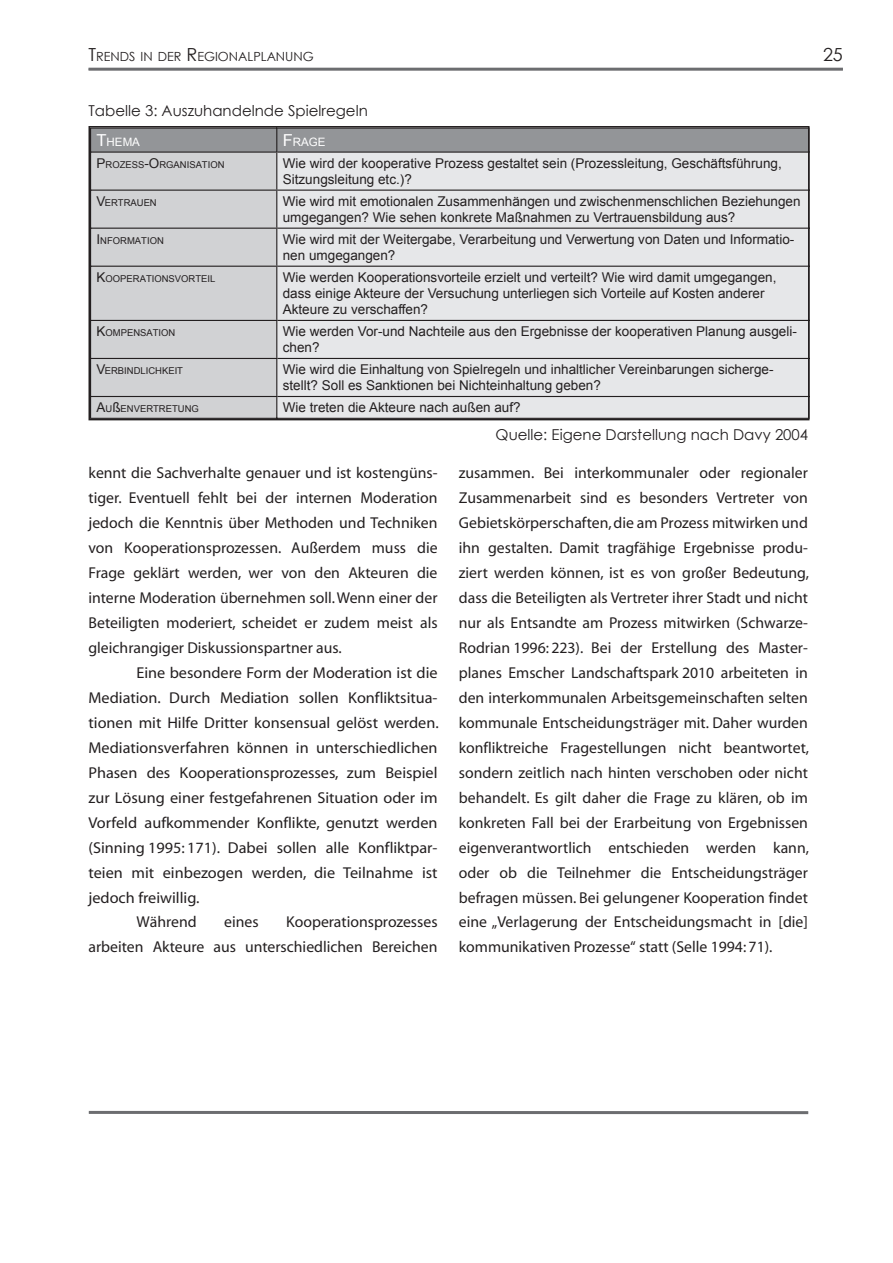
<style>
.page{position:relative;width:893px;height:1263px;background:#fff}
.page>*{position:absolute;margin:0;border:0;box-sizing:border-box;transform-origin:0 0}
.t1{font:18px "Century Gothic";color:#231f20}
.Text{font:15.75px/24.9px "Myriad";color:#231f20;text-align:justify}
.Text-2{font:15px "Century Gothic";color:#231f20}
.t2{font:13.5px/16.2px "Arial";color:#231f20}
.t3{font:12.6px "Century Gothic";color:#231f20}
.t4{font:11.55px "Arial";color:#fff}
.t5{font:9.45px "Arial";color:#231f20}
.s1{font-size:18px}
.s2{font-size:16.5px}
.s3{font-size:13.5px}
</style>
<div class="page">
<hr style="left:88px;top:68px;width:755px;height:3px;background:#6c6d70">
<div style="left:91px;top:153px;width:185px;height:264px;background:#d1d2d4"></div>
<div style="left:277px;top:153px;width:529px;height:264px;background:#e6e7e9"></div>
<hr style="left:90px;top:190px;width:187px;height:1px;background:#231f20">
<hr style="left:90px;top:228px;width:187px;height:1px;background:#231f20">
<hr style="left:90px;top:266px;width:187px;height:1px;background:#231f20">
<hr style="left:90px;top:320px;width:187px;height:1px;background:#231f20">
<hr style="left:90px;top:358px;width:187px;height:1px;background:#231f20">
<hr style="left:90px;top:396px;width:187px;height:1px;background:#231f20">
<hr style="left:276px;top:153px;width:1px;height:37px;background:#231f20">
<hr style="left:277px;top:190px;width:532px;height:1px;background:#231f20">
<hr style="left:276px;top:191px;width:1px;height:37px;background:#231f20">
<hr style="left:277px;top:228px;width:532px;height:1px;background:#231f20">
<hr style="left:276px;top:229px;width:1px;height:37px;background:#231f20">
<hr style="left:277px;top:266px;width:532px;height:1px;background:#231f20">
<hr style="left:276px;top:267px;width:1px;height:53px;background:#231f20">
<hr style="left:277px;top:320px;width:532px;height:1px;background:#231f20">
<hr style="left:276px;top:321px;width:1px;height:37px;background:#231f20">
<hr style="left:277px;top:358px;width:532px;height:1px;background:#231f20">
<hr style="left:276px;top:359px;width:1px;height:37px;background:#231f20">
<hr style="left:277px;top:396px;width:532px;height:1px;background:#231f20">
<svg style="left:276px;top:397px;width:1px;height:20px"></svg>
<svg style="left:91px;top:129px;width:715px;height:24px;background:#8e9093"></svg>
<div style="left:88px;top:126px;width:721px;height:294px;border:2px solid #231f20"></div>
<hr style="left:89px;top:1111px;width:719px;height:3px;background:#6c6d70">
<p class="t3" style="left:88px;top:48px;width:227px"><span class="s1">T</span>RENDS IN DER <span class="s1">R</span>EGIONALPLANUNG</p>
<p class="t1" style="left:823px;top:42px;width:21px">25</p>
<p class="Text-2" style="left:88px;top:100px;width:281px">Tabelle 3: Auszuhandelnde Spielregeln</p>
<p class="t4" style="left:97px;top:134px;width:45px"><span class="s2">T</span>HEMA</p>
<p class="t4" style="left:283px;top:134px;width:44px"><span class="s2">F</span>RAGE</p>
<p class="t5" style="left:97px;top:158px;width:129px"><span class="s3">P</span>ROZESS<span class="s3">-O</span>RGANISATION</p>
<p class="t2" style="left:283px;top:155px;width:500px">Wie wird der kooperative Prozess gestaltet sein (Prozessleitung, Geschäftsführung,<br>Sitzungsleitung etc.)?</p>
<p class="t5" style="left:97px;top:196px;width:62px"><span class="s3">V</span>ERTRAUEN</p>
<p class="t2" style="left:283px;top:193px;width:519px">Wie wird mit emotionalen Zusammenhängen und zwischenmenschlichen Beziehungen umgegangen? Wie sehen konkrete Maßnahmen zu Vertrauensbildung aus?</p>
<p class="t5" style="left:97px;top:234px;width:69px"><span class="s3">I</span>NFORMATION</p>
<p class="t2" style="left:283px;top:231px;width:513px">Wie wird mit der Weitergabe, Verarbeitung und Verwertung von Daten und Informatio&shy;nen umgegangen?</p>
<p class="t5" style="left:97px;top:272px;width:120px"><span class="s3">K</span>OOPERATIONSVORTEIL</p>
<p class="t2" style="left:283px;top:269px;width:495px">Wie werden Kooperationsvorteile erzielt und verteilt? Wie wird damit umgegangen, dass einige Akteure der Versuchung unterliegen sich Vorteile auf Kosten anderer<br>Akteure zu verschaffen?</p>
<p class="t5" style="left:97px;top:327px;width:80px"><span class="s3">K</span>OMPENSATION</p>
<p class="t2" style="left:283px;top:324px;width:516px">Wie werden Vor-und Nachteile aus den Ergebnisse der kooperativen Planung ausgeli&shy;chen?</p>
<p class="t5" style="left:97px;top:365px;width:88px"><span class="s3">V</span>ERBINDLICHKEIT</p>
<p class="t2" style="left:283px;top:362px;width:492px">Wie wird die Einhaltung von Spielregeln und inhaltlicher Vereinbarungen sicherge&shy;stellt? Soll es Sanktionen bei Nichteinhaltung geben?</p>
<p class="t5" style="left:97px;top:403px;width:104px"><span class="s3">A</span>U<span class="s3">ß</span>ENVERTRETUNG</p>
<p class="t2" style="left:283px;top:400px;width:239px">Wie treten die Akteure nach außen auf?</p>
<p class="Text" style="left:88px;top:461px;width:351px">kennt die Sachverhalte genauer und ist kostengüns&shy;tiger. Eventuell fehlt bei der internen Moderation jedoch die Kenntnis über Methoden und Techniken von Kooperationsprozessen. Außerdem muss die Frage geklärt werden, wer von den Akteuren die interne Moderation übernehmen soll. Wenn einer der Beteiligten moderiert, scheidet er zudem meist als gleichrangiger Diskussionspartner aus.</p>
<p class="Text" style="left:88px;top:661px;width:352px;text-indent:48px">Eine besondere Form der Moderation ist die Mediation. Durch Mediation sollen Konfliktsitua&shy;tionen mit Hilfe Dritter konsensual gelöst werden.<br>Mediationsverfahren können in unterschiedlichen Phasen des Kooperationsprozesses, zum Beispiel zur Lösung einer festgefahrenen Situation oder im Vorfeld aufkommender Konflikte, genutzt werden (Sinning 1995: 171). Dabei sollen alle Konfliktpar&shy;teien mit einbezogen werden, die Teilnahme ist jedoch freiwillig.</p>
<p class="Text" style="left:136px;top:910px;width:62px">Während</p>
<p class="Text" style="left:224px;top:910px;width:36px">eines</p>
<p class="Text" style="left:88px;top:910px;width:351px;text-align:right">Kooperationsprozesses<br>arbeiten Akteure aus unterschiedlichen Bereichen</p>
<p class="Text-2" style="left:496px;top:424px;width:314px">Quelle: Eigene Darstellung nach Davy 2004</p>
<p class="Text" style="left:459px;top:461px;width:352px">zusammen. Bei interkommunaler oder regionaler Zusammenarbeit sind es besonders Vertreter von Gebietskörperschaften, die am Prozess mitwirken und ihn gestalten. Damit tragfähige Ergebnisse produ&shy;ziert werden können, ist es von großer Bedeutung, dass die Beteiligten als Vertreter ihrer Stadt und nicht nur als Entsandte am Prozess mitwirken (Schwarze-Rodrian 1996: 223). Bei der Erstellung des Master&shy;planes Emscher Landschaftspark 2010 arbeiteten in den interkommunalen Arbeitsgemeinschaften selten kommunale Entscheidungsträger mit. Daher wurden konfliktreiche Fragestellungen nicht beantwortet, sondern zeitlich nach hinten verschoben oder nicht behandelt. Es gilt daher die Frage zu klären, ob im konkreten Fall bei der Erarbeitung von Ergebnissen eigenverantwortlich entschieden werden kann, oder ob die Teilnehmer die Entscheidungsträger befragen müssen. Bei gelungener Kooperation findet eine „Verlagerung der Entscheidungsmacht in [die] kommunikativen Prozesse“ statt (Selle 1994: 71).</p>
</div>
